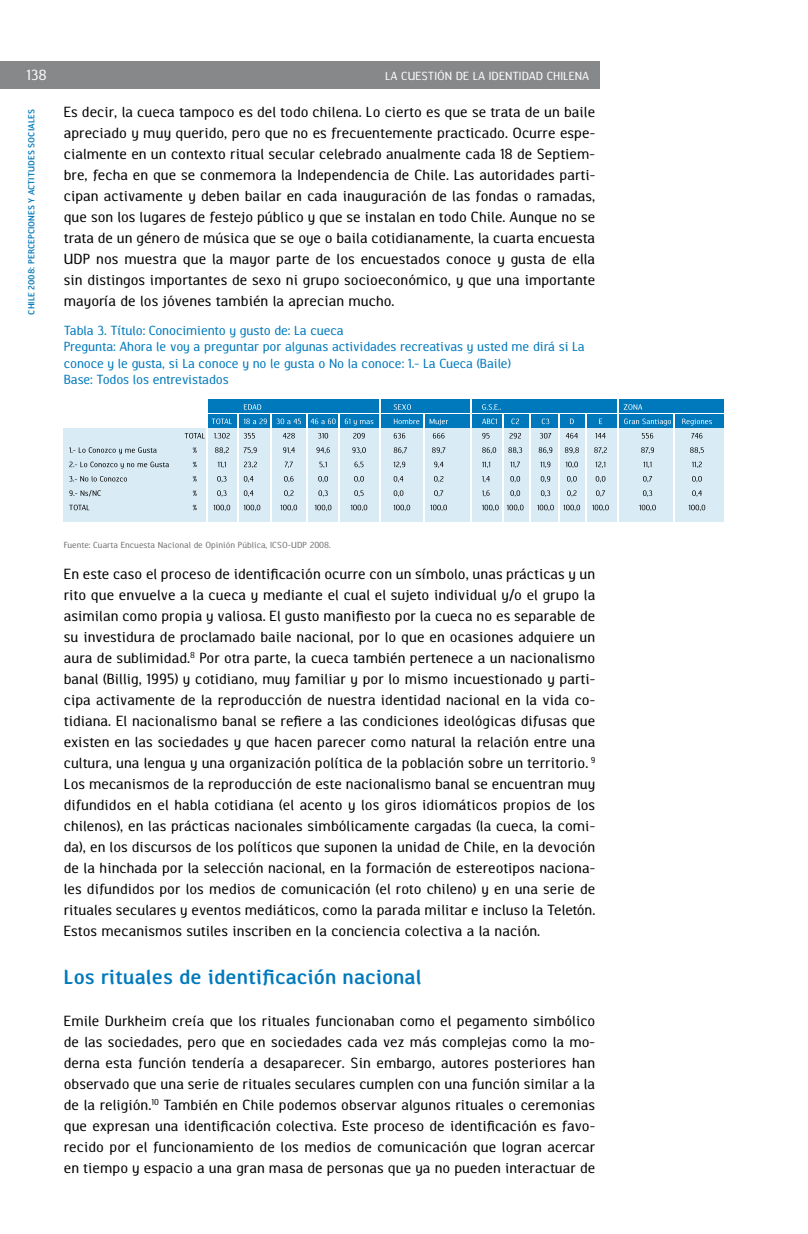
<style>
.page{position:relative;width:808px;height:1234px;background:#fff}
.page>*{position:absolute;margin:0;border:0;box-sizing:border-box;transform-origin:0 0}
.t1{font:700 21px "Indo Sans 04";color:#0079bc}
.t2{font:15px/21px "Indo Sans 04";color:#000;text-align:justify}
.t3{font:15px "Indo Sans 04";color:#fff}
.t4{font:13.5px/16.5px "Indo Sans 04";letter-spacing:-.01em;color:#0079bc}
.t5{font:12px "Indo Sans 04";color:#fff}
.t6{font:9px "Indo Sans 04";color:#707173}
.t7{font:700 9px "Indo Sans 04";color:#0079bc}
</style>
<div class="page">
<div style="left:0;top:61px;width:599px;height:28px;background:#87888a"></div>
<div style="left:208px;top:414px;width:516px;height:14px;background:#0079bc"></div>
<div style="left:208px;top:399px;width:516px;height:13px;background:#0079bc"></div>
<div style="left:64px;top:428px;width:660px;height:93px;background:#d9ebf5"></div>
<hr style="left:617px;top:399px;width:2px;height:126px;background:#fff">
<hr style="left:673px;top:413px;width:2px;height:113px;background:#fff">
<hr style="left:585px;top:414px;width:2px;height:112px;background:#fff">
<hr style="left:559px;top:413px;width:1px;height:112px;background:#fff">
<hr style="left:529px;top:414px;width:2px;height:111px;background:#fff">
<hr style="left:502px;top:413px;width:1px;height:112px;background:#fff">
<hr style="left:470px;top:398px;width:2px;height:128px;background:#fff">
<hr style="left:379px;top:398px;width:2px;height:127px;background:#fff">
<hr style="left:270px;top:413px;width:2px;height:112px;background:#fff">
<hr style="left:237px;top:413px;width:2px;height:112px;background:#fff">
<hr style="left:338px;top:413px;width:2px;height:112px;background:#fff">
<hr style="left:306px;top:413px;width:1px;height:112px;background:#fff">
<hr style="left:423px;top:413px;width:1px;height:113px;background:#fff">
<svg style="left:69px;top:504px;width:636px;height:7px"></svg>
<svg style="left:69px;top:490px;width:633px;height:6px"></svg>
<svg style="left:69px;top:476px;width:633px;height:6px"></svg>
<svg style="left:69px;top:461px;width:633px;height:7px"></svg>
<svg style="left:69px;top:447px;width:635px;height:7px"></svg>
<svg style="left:185px;top:433px;width:517px;height:5px"></svg>
<svg style="left:212px;top:418px;width:500px;height:7px"></svg>
<svg style="left:244px;top:404px;width:398px;height:5px"></svg>
<hr style="left:206px;top:412px;width:2px;height:112px;background:#fff">
<p class="t3" style="left:27px;top:67px;width:22px">138</p>
<p class="t7" style="left:27px;top:314px;width:207px;rotate:-90deg">CHILE 2008: PERCEPCIONES Y ACTITUDES SOCIALES</p>
<p class="t2" style="left:64px;top:102px;width:533px">Es decir, la cueca tampoco es del todo chilena. Lo cierto es que se trata de un baile apreciado y muy querido, pero que no es frecuentemente practicado. Ocurre espe&shy;cialmente en un contexto ritual secular celebrado anualmente cada 18 de Septiem&shy;bre, fecha en que se conmemora la Independencia de Chile. Las autoridades parti&shy;cipan activamente y deben bailar en cada inauguración de las fondas o ramadas, que son los lugares de festejo público y que se instalan en todo Chile. Aunque no se trata de un género de música que se oye o baila cotidianamente, la cuarta encuesta UDP nos muestra que la mayor parte de los encuestados conoce y gusta de ella sin distingos importantes de sexo ni grupo socioeconómico, y que una importante mayoría de los jóvenes también la aprecian mucho.</p>
<p class="t5" style="left:385px;top:70px;width:206px">LA CUESTIÓN DE LA IDENTIDAD CHILENA</p>
<p class="t4" style="left:64px;top:323px;width:523px">Tabla 3. Título: Conocimiento y gusto de: La cueca<br>Pregunta: Ahora le voy a preguntar por algunas actividades recreativas y usted me dirá si La conoce y le gusta, si La conoce y no le gusta o No la conoce: 1.- La Cueca (Baile)<br>Base: Todos los entrevistados</p>
<p class="t6" style="left:64px;top:540px;width:269px">Fuente: Cuarta Encuesta Nacional de Opinión Pública, ICSO-UDP 2008.</p>
<p class="t2" style="left:64px;top:564px;width:533px">En este caso el proceso de identificación ocurre con un símbolo, unas prácticas y un rito que envuelve a la cueca y mediante el cual el sujeto individual y/o el grupo la asimilan como propia y valiosa. El gusto manifiesto por la cueca no es separable de su investidura de proclamado baile nacional, por lo que en ocasiones adquiere un aura de sublimidad.<sup>8</sup> Por otra parte, la cueca también pertenece a un nacionalismo banal (Billig, 1995) y cotidiano, muy familiar y por lo mismo incuestionado y parti&shy;cipa activamente de la reproducción de nuestra identidad nacional en la vida co&shy;tidiana. El nacionalismo banal se refiere a las condiciones ideológicas difusas que existen en las sociedades y que hacen parecer como natural la relación entre una cultura, una lengua y una organización política de la población sobre un territorio. <sup>9<br></sup>Los mecanismos de la reproducción de este nacionalismo banal se encuentran muy difundidos en el habla cotidiana (el acento y los giros idiomáticos propios de los chilenos), en las prácticas nacionales simbólicamente cargadas (la cueca, la comi&shy;da), en los discursos de los políticos que suponen la unidad de Chile, en la devoción de la hinchada por la selección nacional, en la formación de estereotipos naciona&shy;les difundidos por los medios de comunicación (el roto chileno) y en una serie de rituales seculares y eventos mediáticos, como la parada militar e incluso la Teletón.<br>Estos mecanismos sutiles inscriben en la conciencia colectiva a la nación.</p>
<h1 class="t1" style="left:64px;top:965px;width:359px">Los rituales de identificación nacional</h1>
<p class="t2" style="left:64px;top:1011px;width:533px">Emile Durkheim creía que los rituales funcionaban como el pegamento simbólico de las sociedades, pero que en sociedades cada vez más complejas como la mo&shy;derna esta función tendería a desaparecer. Sin embargo, autores posteriores han observado que una serie de rituales seculares cumplen con una función similar a la de la religión.<sup>10</sup> También en Chile podemos observar algunos rituales o ceremonias que expresan una identificación colectiva. Este proceso de identificación es favo&shy;recido por el funcionamiento de los medios de comunicación que logran acercar en tiempo y espacio a una gran masa de personas que ya no pueden interactuar de</p>
</div>
